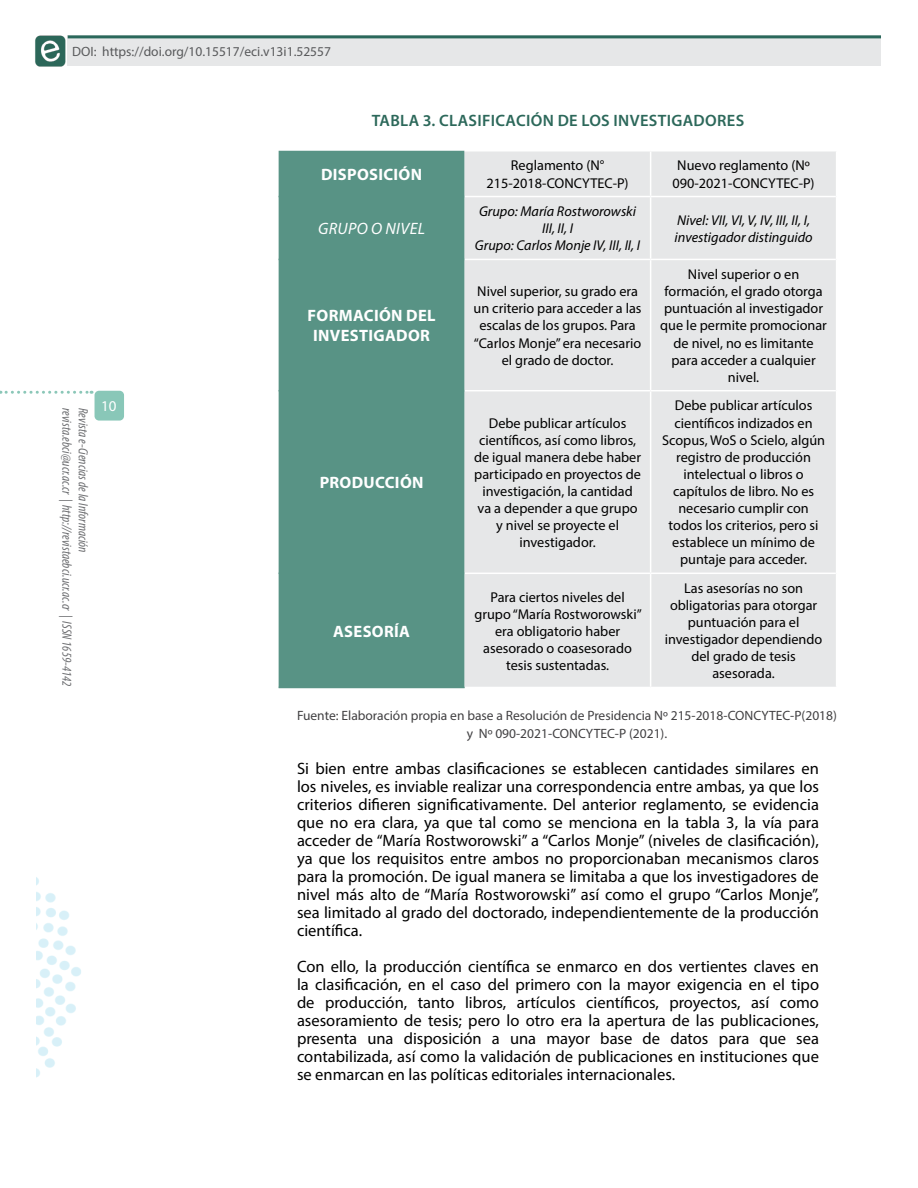
<style>
.page{position:relative;width:918px;height:1188px;background:#fff}
.page>*{position:absolute;margin:0;border:0;box-sizing:border-box;transform-origin:0 0}
.t1{font:16.5px/18px "Myriad Pro";color:#000;text-align:justify}
.t2{font:700 16.5px/19.8px "Myriad Pro";letter-spacing:.02em;color:#fff;text-align:center}
.t3{font:600 16.5px "Myriad Pro";letter-spacing:.02em;color:#2c685a}
.t4{font:italic 16.5px "Myriad Pro";letter-spacing:.02em;color:#fff}
.t5{font:15px "Myriad Pro";color:#fff}
.t6{font:14.25px/17.1px "Myriad Pro";color:#000;text-align:center}
.t7{font:italic 14.25px/17.1px "Myriad Pro";color:#000;text-align:center}
.t8{font:13.5px/18px "Myriad Pro";color:#414042;text-align:center}
.t9{font:italic condensed 13.5px "Myriad Pro";color:#6d6e71}
.t10{font:13.5px "Myriad Pro";color:#58595b}
</style>
<div class="page">
<img style="left:35px;top:35px;width:33px;height:32px">
<div style="left:68px;top:35px;width:813px;height:31px;background:#e6e7e8"></div>
<hr style="left:68px;top:35px;width:813px;height:3px;background:#2a685b">
<svg style="left:0;top:391px;width:92px;height:3px"></svg>
<div style="left:95px;top:391px;width:29px;height:30px;background:#89c7b8;border-radius:4px"></div>
<img style="left:36px;top:877px;width:45px;height:201px">
<div style="left:279px;top:151px;width:186px;height:536px;background:#589385"></div>
<div style="left:465px;top:152px;width:371px;height:535px;background:#e6e7e8"></div>
<hr style="left:650px;top:152px;width:1px;height:44px;background:#fff">
<hr style="left:650px;top:197px;width:1px;height:62px;background:#fff">
<hr style="left:650px;top:260px;width:1px;height:130px;background:#fff">
<hr style="left:650px;top:391px;width:1px;height:182px;background:#fff">
<hr style="left:650px;top:574px;width:1px;height:113px;background:#fff">
<hr style="left:279px;top:196px;width:186px;height:1px;background:#589385">
<hr style="left:279px;top:259px;width:186px;height:1px;background:#589385">
<hr style="left:279px;top:390px;width:186px;height:1px;background:#589385">
<hr style="left:279px;top:573px;width:186px;height:1px;background:#589385">
<hr style="left:465px;top:196px;width:186px;height:1px;background:#fff">
<hr style="left:651px;top:196px;width:185px;height:1px;background:#fff">
<hr style="left:465px;top:259px;width:186px;height:1px;background:#fff">
<hr style="left:651px;top:259px;width:185px;height:1px;background:#fff">
<hr style="left:465px;top:390px;width:186px;height:1px;background:#fff">
<hr style="left:651px;top:390px;width:185px;height:1px;background:#fff">
<hr style="left:465px;top:573px;width:186px;height:1px;background:#fff">
<hr style="left:651px;top:573px;width:185px;height:1px;background:#fff">
<hr style="left:279px;top:687px;width:186px;height:1px;background:#589385">
<p class="t10" style="left:72px;top:43px;width:260px">DOI: https://doi.org/10.15517/eci.v13i1.52557</p>
<p class="t3" style="left:372px;top:110px;width:374px">TABLA 3. CLASIFICACIÓN DE LOS INVESTIGADORES</p>
<p class="t2" style="left:321px;top:164px;width:103px">DISPOSICIÓN</p>
<p class="t6" style="left:487px;top:157px;width:144px">Reglamento (N°<br>215-2018-CONCYTEC-P)</p>
<p class="t6" style="left:673px;top:157px;width:144px">Nuevo reglamento (Nº<br>090-2021-CONCYTEC-P)</p>
<p class="t4" style="left:318px;top:218px;width:108px">GRUPO O NIVEL</p>
<p class="t7" style="left:475px;top:203px;width:167px">Grupo: María Rostworowski<br>III, II, I<br>Grupo: Carlos Monje IV, III, II, I</p>
<p class="t7" style="left:675px;top:211px;width:140px;text-align:left">Nivel: VII, VI, V, IV, III, II, I, investigador distinguido</p>
<p class="t9" style="left:75px;top:408px;width:280px;rotate:90deg">revista.ebci@ucr.ac.cr | http://revistaebci.ucr.ac.cr | ISSN 1659-4142</p>
<p class="t9" style="left:91px;top:408px;width:146px;rotate:90deg">Revista e-Ciencias de la Información</p>
<p class="t5" style="left:101px;top:397px;width:17px">10</p>
<p class="t2" style="left:308px;top:305px;width:130px">FORMACIÓN DEL<br>INVESTIGADOR</p>
<p class="t2" style="left:320px;top:472px;width:105px">PRODUCCIÓN</p>
<p class="t6" style="left:474px;top:283px;width:169px">Nivel superior, su grado era un criterio para acceder a las escalas de los grupos. Para “Carlos Monje” era necesario el grado de doctor.</p>
<p class="t6" style="left:474px;top:414px;width:169px">Debe publicar artículos científicos, así como libros, de igual manera debe haber participado en proyectos de investigación, la cantidad va a depender a que grupo y nivel se proyecte el investigador.</p>
<p class="t6" style="left:660px;top:266px;width:168px">Nivel superior o en formación, el grado otorga puntuación al investigador que le permite promocionar de nivel, no es limitante para acceder a cualquier nivel.</p>
<p class="t6" style="left:662px;top:397px;width:165px">Debe publicar artículos científicos indizados en<br>Scopus, WoS o Scielo, algún registro de producción intelectual o libros o capítulos de libro. No es necesario cumplir con todos los criterios, pero si establece un mínimo de puntaje para acceder.</p>
<p class="t6" style="left:475px;top:588px;width:169px">Para ciertos niveles del grupo “María Rostworowski” era obligatorio haber asesorado o coasesorado tesis sustentadas.</p>
<p class="t6" style="left:665px;top:579px;width:159px">Las asesorías no son obligatorias para otorgar puntuación para el investigador dependiendo del grado de tesis asesorada.</p>
<p class="t8" style="left:297px;top:706px;width:541px">Fuente: Elaboración propia en base a Resolución de Presidencia Nº 215-2018-CONCYTEC-P(2018) y Nº 090-2021-CONCYTEC-P (2021).</p>
<p class="t1" style="left:297px;top:759px;width:524px">Si bien entre ambas clasificaciones se establecen cantidades similares en los niveles, es inviable realizar una correspondencia entre ambas, ya que los criterios difieren significativamente. Del anterior reglamento, se evidencia que no era clara, ya que tal como se menciona en la tabla 3, la vía para acceder de “María Rostworowski” a “Carlos Monje” (niveles de clasificación), ya que los requisitos entre ambos no proporcionaban mecanismos claros para la promoción. De igual manera se limitaba a que los investigadores de nivel más alto de “María Rostworowski” así como el grupo “Carlos Monje”, sea limitado al grado del doctorado, independientemente de la producción científica.</p>
<p class="t1" style="left:297px;top:957px;width:524px">Con ello, la producción científica se enmarco en dos vertientes claves en la clasificación, en el caso del primero con la mayor exigencia en el tipo de producción, tanto libros, artículos científicos, proyectos, así como asesoramiento de tesis; pero lo otro era la apertura de las publicaciones, presenta una disposición a una mayor base de datos para que sea contabilizada, así como la validación de publicaciones en instituciones que se enmarcan en las políticas editoriales internacionales.</p>
<p class="t2" style="left:333px;top:621px;width:78px">ASESORÍA</p>
</div>
